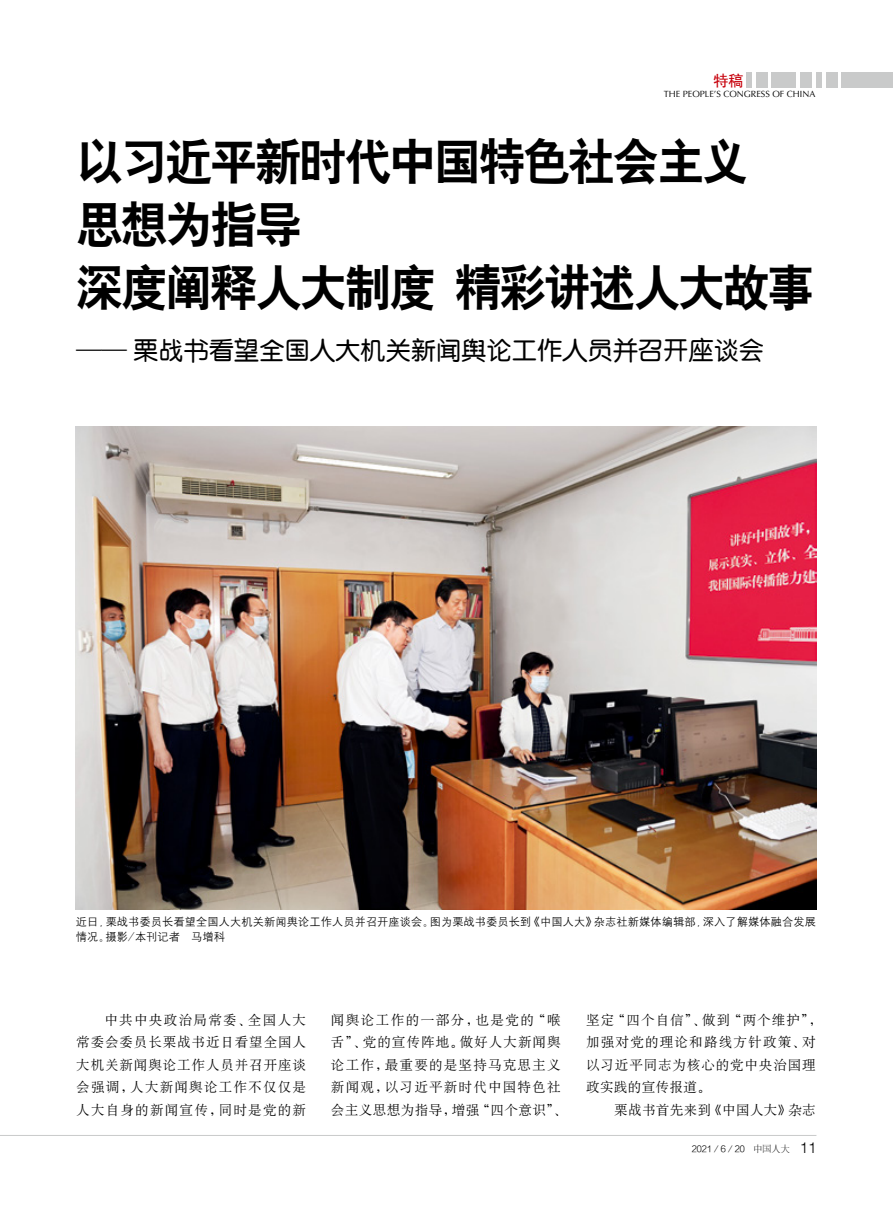
<style>
.page{position:relative;width:893px;height:1212px;background:#fff}
.page>*{position:absolute;margin:0;border:0;box-sizing:border-box;transform-origin:0 0}
.t1{font:49.5px/63px "H Yb 2 gj";letter-spacing:-.05em;color:#000;scale:.95 1}
.t2{font:25.5px "H Ye 3 gj";letter-spacing:-.01em;color:#000}
.t3{font:15px "H Yb 1 gj";color:#c7000b}
.t4{font:13.5px/22.5px "H Ya 6 gj";letter-spacing:.085em;color:#000;text-align:justify}
.t5{font:13.5px/22.5px "H Ya 6 gj";letter-spacing:.065em;color:#000}
.t6{font:13.5px "H Ya 6 gj";letter-spacing:.03em;color:#000}
.t7{font:11.25px/15px "H Yg 2 gj";letter-spacing:.005em;color:#000}
.t8{font:9px "Optima";color:#000}
.t9{font:9px "FZZDXJW GB1 0";color:#000}
.s1{font-family:"FZSYJW GB1 0"}
.s2{font-family:"Helvetica";font-weight:300;font-size:15px}
</style>
<div class="page">
<div style="left:841px;top:73px;width:52px;height:15px;background:#c9caca"></div>
<div style="left:816px;top:73px;width:5px;height:15px;background:#c9caca"></div>
<div style="left:746px;top:73px;width:5px;height:15px;background:#c9caca"></div>
<div style="left:772px;top:73px;width:24px;height:15px;background:#c9caca"></div>
<div style="left:756px;top:73px;width:11px;height:15px;background:#c9caca"></div>
<div style="left:826px;top:73px;width:11px;height:15px;background:#c9caca"></div>
<div style="left:800px;top:73px;width:12px;height:15px;background:#c9caca"></div>
<hr style="left:0;top:1135px;width:816px;height:1px;background:#c9caca">
<img style="left:76px;top:426px;width:740px;height:483px">
<p class="t3" style="left:713px;top:73px;width:31px">特稿</p>
<p class="t8" style="left:664px;top:89px;width:153px">THE PEOPLE’S CONGRESS OF CHINA</p>
<h1 class="t1" style="left:76px;top:130px;width:779px">以习近平新时代中国特色社会主义<br>思想为指导<br>深度阐释人大制度精彩讲述人大故事</h1>
<h2 class="t2" style="left:76px;top:338px;width:690px">—— 栗战书看望全国人大机关新闻舆论工作人员并召开座谈会</h2>
<p class="t7" style="left:76px;top:914px;width:741px">近日，栗战书委员长看望全国人大机关新闻舆论工作人员并召开座谈会。图为栗战书委员长到《中国人大》杂志社新媒体编辑部，深入了解媒体融合发展情况。摄影/本刊记者 马增科</p>
<p class="t4" style="left:76px;top:1008px;width:231px;text-indent:28px">中共中央政治局常委、全国人大常委会委员长栗战书近日看望全国人大机关新闻舆论工作人员并召开座谈会强调，人大新闻舆论工作不仅仅是人大自身的新闻宣传，同时是党的新</p>
<p class="t4" style="left:331px;top:1008px;width:238px;text-align:left">闻舆论工作的一部分，也是党的“喉舌”、党的宣传阵地。做好人大新闻舆论工作，最重要的是坚持马克思主义新闻观，以习近平新时代中国特色社会主义思想为指导，增强“四个意识”、</p>
<p class="t5" style="left:586px;top:1008px;width:238px">坚定“四个自信”、做到“两个维护”，加强对党的理论和路线方针政策、对以习近平同志为核心的党中央治国理政实践的宣传报道。</p>
<p class="t6" style="left:614px;top:1103px;width:203px">栗战书首先来到《中国人大》杂志</p>
<p class="t9" style="left:692px;top:1144px;width:126px">2021／6／20 <span class="s1">中国人大</span> <span class="s2">11</span></p>
</div>
